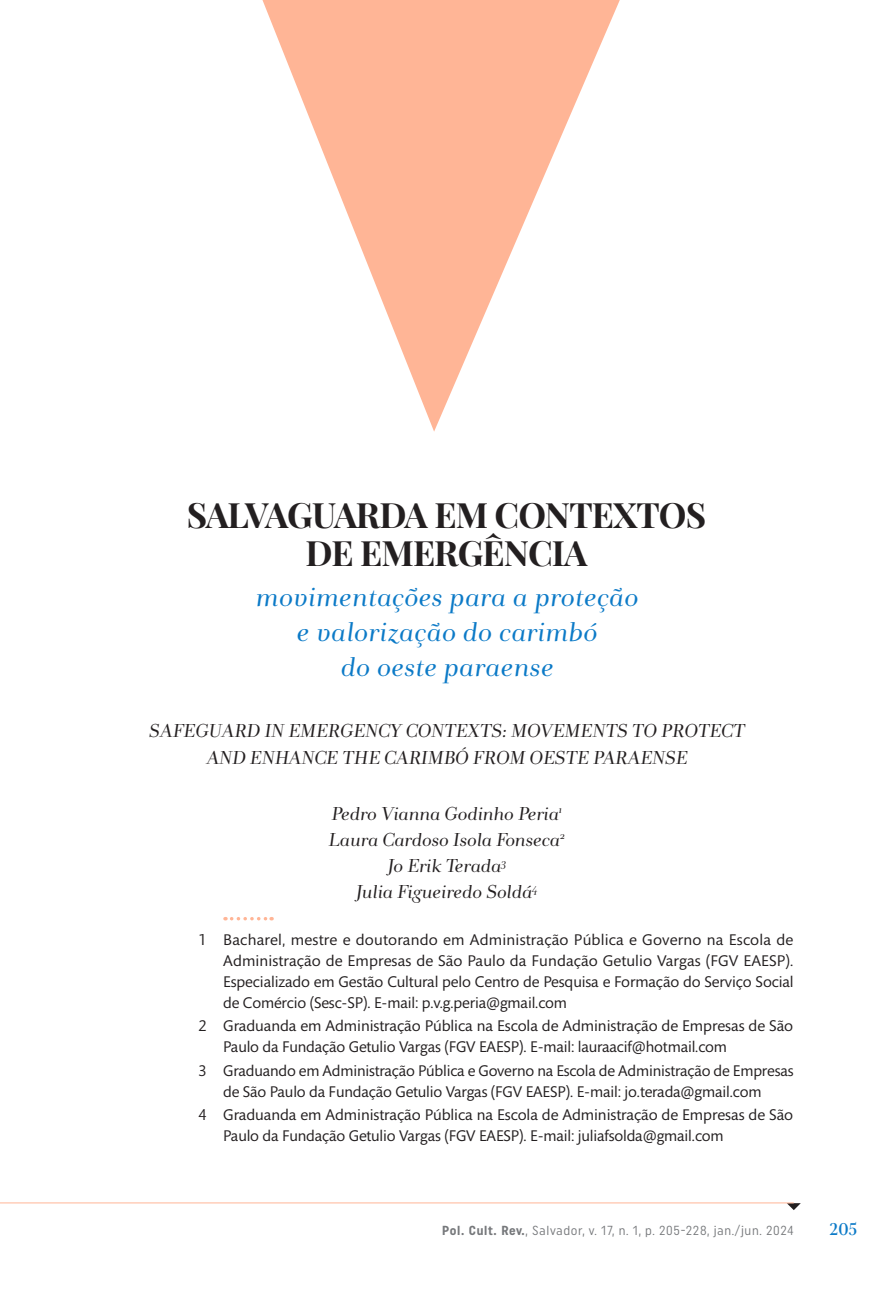
<style>
.page{position:relative;width:893px;height:1290px;background:#fff}
.page>*{position:absolute;margin:0;border:0;box-sizing:border-box;transform-origin:0 0}
.t1{font:700 35px/38.5px "Playfair Display";letter-spacing:-.025em;color:#231f20;text-align:center}
.t2{font:italic 28px/35px "Andrade";color:#0c7ac7;text-align:center}
.t3{font:italic 19.25px/26.2px "Andrade";letter-spacing:-.015em;color:#231f20;text-align:center}
.t4{font:700 17.5px "Andrade Pro";color:#0c7ac7}
.t5{font:15.75px/21px "Mundo Sans Std";letter-spacing:-.01em;color:#231f20}
.t6{font:13.12px "Uniform Condensed";letter-spacing:.05em;color:#76787b}
.s1{font-weight:700}
</style>
<div class="page">
<svg style="left:262px;top:0;width:358px;height:432px"></svg>
<svg style="left:787px;top:1203px;width:14px;height:7px"></svg>
<hr style="left:0;top:1202px;width:794px;height:1px;background:#ffb596">
<svg style="left:232px;top:917px;width:40px;height:3px"></svg>
<h1 class="t1" style="left:187px;top:495px;width:521px">SALVAGUARDA EM CONTEXTOS<br>DE EMERGÊNCIA</h1>
<h2 class="t2" style="left:255px;top:581px;width:384px">movimentações para a proteção e valorização do carimbó<br>do oeste paraense</h2>
<p class="t3" style="left:149px;top:719px;width:597px">SAFEGUARD IN EMERGENCY CONTEXTS: MOVEMENTS TO PROTECT<br>AND ENHANCE THE CARIMBÓ FROM OESTE PARAENSE</p>
<p class="t3" style="left:328px;top:801px;width:239px">Pedro Vianna Godinho Peria<sup>1<br></sup>Laura Cardoso Isola Fonseca<sup>2<br></sup>Jo Erik Terada<sup>3<br></sup>Julia Figueiredo Soldá<sup>4</sup></p>
<p class="t5" style="left:223px;top:929px;width:572px;text-align:justify;text-indent:-25px">1 Bacharel, mestre e doutorando em Administração Pública e Governo na Escola de Administração de Empresas de São Paulo da Fundação Getulio Vargas (FGV EAESP).<br>Especializado em Gestão Cultural pelo Centro de Pesquisa e Formação do Serviço Social de Comércio (Sesc-SP). E-mail: p.v.g.peria@gmail.com</p>
<p class="t5" style="left:223px;top:1016px;width:571px;text-indent:-25px">2 Graduanda em Administração Pública na Escola de Administração de Empresas de São<br>Paulo da Fundação Getulio Vargas (FGV EAESP). E-mail: lauraacif@hotmail.com</p>
<p class="t5" style="left:198px;top:1060px;width:597px;text-align:center">3 Graduando em Administração Pública e Governo na Escola de Administração de Empresas de São Paulo da Fundação Getulio Vargas (FGV EAESP). E-mail: jo.terada@gmail.com</p>
<p class="t5" style="left:223px;top:1105px;width:571px;text-indent:-25px">4 Graduanda em Administração Pública na Escola de Administração de Empresas de São<br>Paulo da Fundação Getulio Vargas (FGV EAESP). E-mail: juliafsolda@gmail.com</p>
<p class="t6" style="left:442px;top:1223px;width:353px"><span class="s1">Pol. Cult. Rev.</span>, Salvador, v. 17, n. 1, p. 205-228, jan./jun. 2024</p>
<p class="t4" style="left:829px;top:1218px;width:30px">205</p>
</div>
